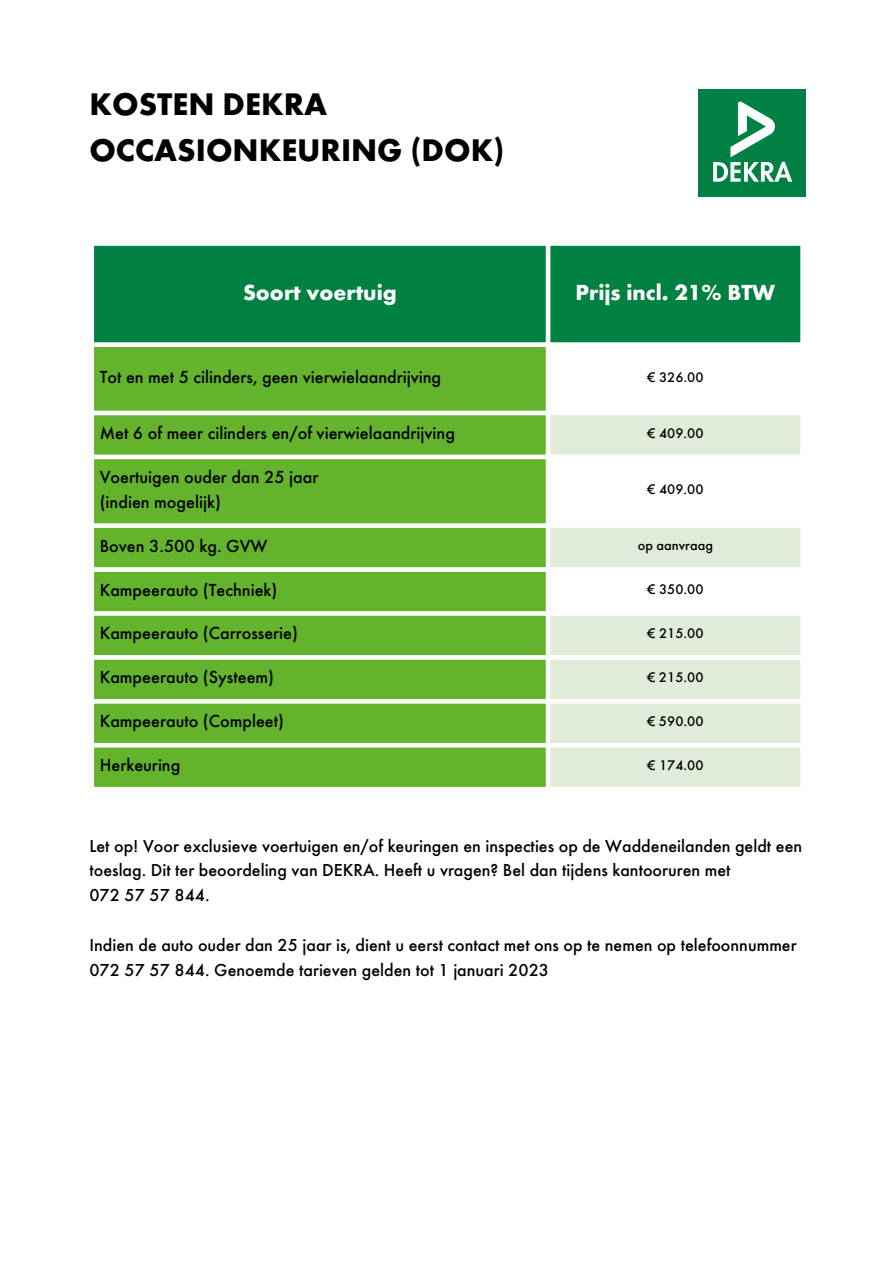
<style>
.page{position:relative;width:894px;height:1264px;background:#fff}
.page>*{position:absolute;margin:0;border:0;box-sizing:border-box;transform-origin:0 0}
.t1{font:700 32.4px/45px "Futura";color:#000}
.t2{font:700 22.65px "Futura";color:#fff}
.t3{font:500 18.15px/24.8px "Futura";color:#000}
.t4{font:500 18px/24.8px "Futura";color:#000}
.t5{font:500 14.4px "Futura";color:#000}
</style>
<div class="page">
<div style="left:94px;top:246px;width:706px;height:96px;background:#008141"></div>
<div style="left:94px;top:347px;width:451px;height:439px;background:#64b32c"></div>
<svg style="left:550px;top:415px;width:250px;height:371px;fill:#e0ebd9"></svg>
<div style="left:545px;top:246px;width:5px;height:540px;background:#fff"></div>
<svg style="left:800px;top:246px;width:1px;height:540px"></svg>
<div style="left:89px;top:342px;width:715px;height:5px;background:#fff"></div>
<div style="left:89px;top:410px;width:715px;height:5px;background:#fff"></div>
<div style="left:89px;top:454px;width:715px;height:5px;background:#fff"></div>
<div style="left:89px;top:523px;width:715px;height:5px;background:#fff"></div>
<div style="left:89px;top:567px;width:715px;height:5px;background:#fff"></div>
<svg style="left:94px;top:611px;width:707px;height:4px"></svg>
<svg style="left:94px;top:655px;width:707px;height:4px"></svg>
<hr style="left:89px;top:699px;width:715px;height:4px;background:#fff">
<hr style="left:89px;top:743px;width:715px;height:4px;background:#fff">
<div style="left:698px;top:89px;width:107px;height:107px;background:#008143"></div>
<svg style="left:713px;top:101px;width:79px;height:81px"></svg>
<h1 class="t1" style="left:89px;top:85px;width:416px">KOSTEN DEKRA<br>OCCASIONKEURING (DOK)</h1>
<p class="t2" style="left:243px;top:283px;width:155px">Soort voertuig</p>
<p class="t2" style="left:575px;top:283px;width:201px">Prijs incl. 21% BTW</p>
<p class="t3" style="left:100px;top:366px;width:343px">Tot en met 5 cilinders, geen vierwielaandrijving</p>
<p class="t5" style="left:647px;top:371px;width:58px">€ 326.00</p>
<p class="t3" style="left:100px;top:422px;width:356px">Met 6 of meer cilinders en/of vierwielaandrijving</p>
<p class="t5" style="left:647px;top:427px;width:58px">€ 409.00</p>
<p class="t3" style="left:100px;top:466px;width:220px">Voertuigen ouder dan 25 jaar (indien mogelijk)</p>
<p class="t5" style="left:647px;top:483px;width:58px">€ 409.00</p>
<p class="t3" style="left:100px;top:535px;width:169px">Boven 3.500 kg. GVW</p>
<p class="t5" style="left:637px;top:540px;width:77px">op aanvraag</p>
<p class="t3" style="left:100px;top:579px;width:179px">Kampeerauto (Techniek)</p>
<p class="t5" style="left:647px;top:584px;width:58px">€ 350.00</p>
<p class="t3" style="left:100px;top:623px;width:200px">Kampeerauto (Carrosserie)</p>
<p class="t5" style="left:647px;top:628px;width:58px">€ 215.00</p>
<p class="t3" style="left:100px;top:667px;width:176px">Kampeerauto (Systeem)</p>
<p class="t5" style="left:647px;top:671px;width:58px">€ 215.00</p>
<p class="t3" style="left:100px;top:710px;width:186px">Kampeerauto (Compleet)</p>
<p class="t5" style="left:647px;top:715px;width:58px">€ 590.00</p>
<p class="t3" style="left:100px;top:754px;width:82px">Herkeuring</p>
<p class="t5" style="left:647px;top:759px;width:58px">€ 174.00</p>
<p class="t4" style="left:89px;top:835px;width:714px">Let op! Voor exclusieve voertuigen en/of keuringen en inspecties op de Waddeneilanden geldt een toeslag. Dit ter beoordeling van DEKRA. Heeft u vragen? Bel dan tijdens kantooruren met<br>072 57 57 844.</p>
<p class="t4" style="left:89px;top:934px;width:708px">Indien de auto ouder dan 25 jaar is, dient u eerst contact met ons op te nemen op telefoonnummer<br>072 57 57 844. Genoemde tarieven gelden tot 1 januari 2023</p>
</div>
